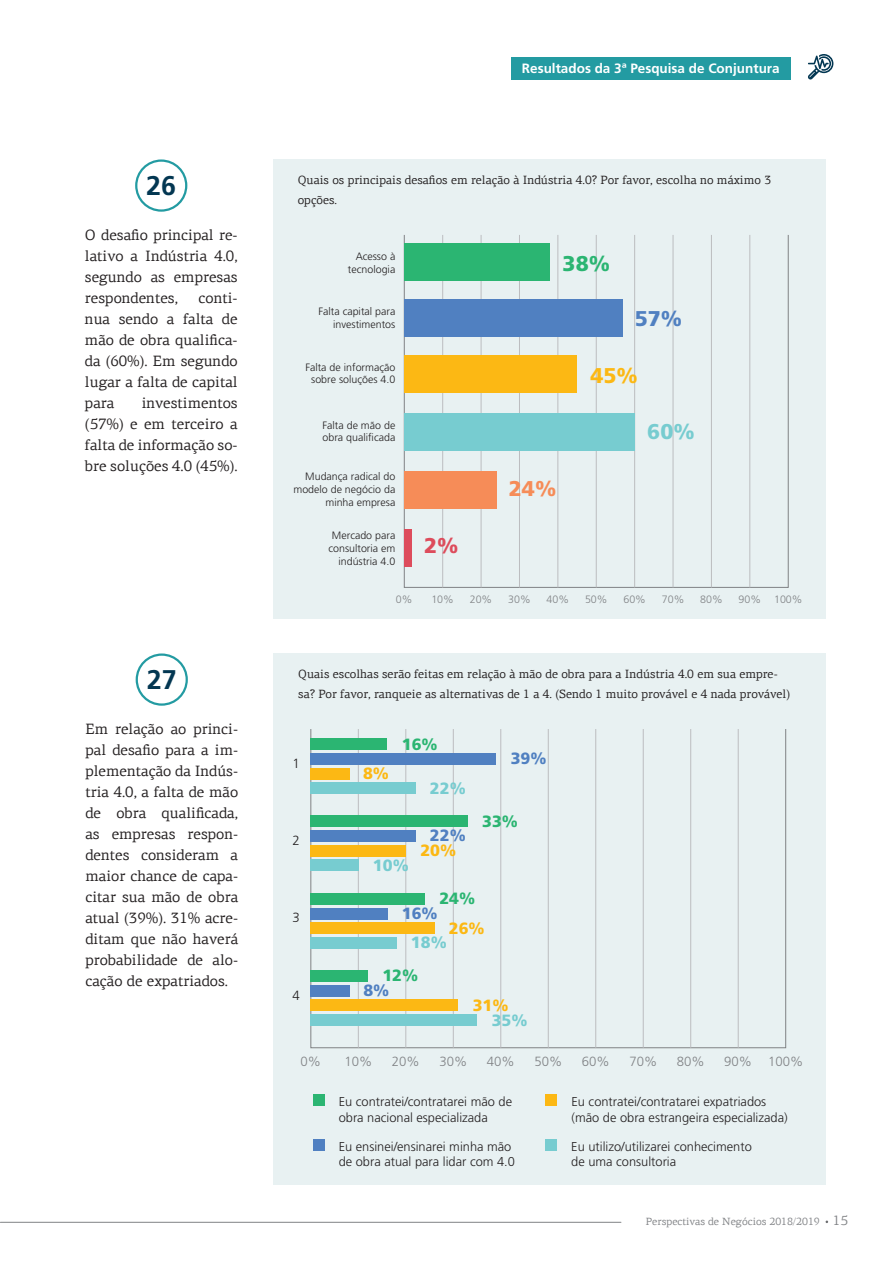
<style>
.page{position:relative;width:893px;height:1263px;background:#fff}
.page>*{position:absolute;margin:0;border:0;box-sizing:border-box;transform-origin:0 0}
.t1{font:700 27px "Frutiger LT";color:#033752}
.t2{font:900 21.3px "Frutiger LT";color:#2bb572}
.t3{font:900 21.3px "Frutiger LT";color:#5080c1}
.t4{font:900 21.3px "Frutiger LT";color:#fcb814}
.t5{font:900 21.3px "Frutiger LT";color:#77ccd0}
.t6{font:900 21.3px "Frutiger LT";color:#f68c58}
.t7{font:900 21.3px "Frutiger LT";color:#dd4c5c}
.t8{font:900 16.35px "Frutiger LT";color:#2bb572}
.t9{font:900 16.35px "Frutiger LT";color:#77ccd0}
.t10{font:900 16.35px "Frutiger LT";color:#5080c1}
.t11{font:900 16.35px "Frutiger LT";color:#fcb814}
.t12{font:15px/21px "PF Agora Serif Pro";color:#231f20;text-align:justify}
.t13{font:700 13.5px "Frutiger LT";color:#fff}
.t14{font:300 13.35px "Frutiger LT";color:#808285}
.t15{font:300 13.35px "Frutiger LT";color:#231f20}
.t16{font:300 12.9px/15.5px "Frutiger LT";color:#231f20}
.t17{font:12px/19.5px "PF Agora Serif Pro";color:#231f20}
.t18{font:300 10.65px/12.8px "Frutiger LT";color:#231f20;text-align:right}
.t19{font:300 10.65px "Frutiger LT";color:#808285}
.t20{font:10.5px "PF Agora Serif Pro";color:#828487}
.s1{font-size:13.5px}
</style>
<div class="page">
<hr style="left:0;top:1222px;width:621px;height:1px;background:#808285">
<div style="left:511px;top:57px;width:279px;height:23px;background:#239ba2"></div>
<svg style="left:808px;top:54px;width:25px;height:26px"></svg>
<div style="left:273px;top:159px;width:552px;height:459px;background:#e8f1f2"></div>
<div style="left:135px;top:159px;width:52px;height:53px;border:2px solid #239ba2;border-radius:50%"></div>
<hr style="left:442px;top:235px;width:1px;height:352px;background:#bcbdc0">
<hr style="left:481px;top:235px;width:1px;height:352px;background:#bcbdc0">
<hr style="left:519px;top:235px;width:1px;height:352px;background:#bcbdc0">
<hr style="left:557px;top:235px;width:1px;height:352px;background:#bcbdc0">
<hr style="left:596px;top:235px;width:1px;height:352px;background:#bcbdc0">
<hr style="left:634px;top:235px;width:1px;height:352px;background:#bcbdc0">
<hr style="left:673px;top:235px;width:1px;height:352px;background:#bcbdc0">
<hr style="left:711px;top:235px;width:1px;height:352px;background:#bcbdc0">
<hr style="left:749px;top:235px;width:1px;height:352px;background:#bcbdc0">
<div style="left:404px;top:299px;width:219px;height:37px;background:#5080c1"></div>
<div style="left:404px;top:355px;width:173px;height:38px;background:#fcb814"></div>
<div style="left:404px;top:413px;width:231px;height:38px;background:#77ccd0"></div>
<div style="left:404px;top:471px;width:92px;height:38px;background:#f68c58"></div>
<div style="left:404px;top:243px;width:146px;height:38px;background:#2bb572"></div>
<div style="left:404px;top:529px;width:8px;height:38px;background:#dd4c5c"></div>
<div style="left:273px;top:653px;width:553px;height:531px;background:#e8f1f2"></div>
<div style="left:136px;top:653px;width:52px;height:53px;border:2px solid #239ba2;border-radius:50%"></div>
<div style="left:313px;top:1094px;width:11px;height:12px;background:#2bb572"></div>
<div style="left:545px;top:1094px;width:12px;height:12px;background:#fcb814"></div>
<div style="left:313px;top:1139px;width:12px;height:12px;background:#5080c1"></div>
<div style="left:545px;top:1139px;width:12px;height:12px;background:#77ccd0"></div>
<hr style="left:358px;top:729px;width:1px;height:319px;background:#bcbdc0">
<hr style="left:405px;top:729px;width:1px;height:319px;background:#bcbdc0">
<hr style="left:453px;top:729px;width:1px;height:319px;background:#bcbdc0">
<hr style="left:500px;top:729px;width:1px;height:319px;background:#bcbdc0">
<hr style="left:548px;top:729px;width:1px;height:319px;background:#bcbdc0">
<hr style="left:595px;top:729px;width:1px;height:319px;background:#bcbdc0">
<hr style="left:643px;top:729px;width:1px;height:319px;background:#bcbdc0">
<hr style="left:690px;top:729px;width:1px;height:319px;background:#bcbdc0">
<hr style="left:738px;top:729px;width:1px;height:319px;background:#bcbdc0">
<div style="left:310px;top:738px;width:77px;height:12px;background:#2bb572"></div>
<div style="left:310px;top:753px;width:186px;height:12px;background:#5080c1"></div>
<div style="left:310px;top:782px;width:105px;height:12px;background:#77ccd0"></div>
<div style="left:310px;top:768px;width:39px;height:11px;background:#fcb814"></div>
<div style="left:310px;top:815px;width:158px;height:12px;background:#2bb572"></div>
<div style="left:310px;top:830px;width:105px;height:12px;background:#5080c1"></div>
<div style="left:310px;top:859px;width:48px;height:12px;background:#77ccd0"></div>
<div style="left:310px;top:845px;width:96px;height:12px;background:#fcb814"></div>
<div style="left:310px;top:893px;width:115px;height:12px;background:#2bb572"></div>
<div style="left:310px;top:908px;width:77px;height:11px;background:#5080c1"></div>
<div style="left:310px;top:937px;width:86px;height:12px;background:#77ccd0"></div>
<div style="left:310px;top:922px;width:124px;height:12px;background:#fcb814"></div>
<div style="left:310px;top:970px;width:58px;height:12px;background:#2bb572"></div>
<div style="left:310px;top:985px;width:39px;height:11px;background:#5080c1"></div>
<div style="left:310px;top:1014px;width:167px;height:12px;background:#77ccd0"></div>
<div style="left:310px;top:999px;width:148px;height:12px;background:#fcb814"></div>
<h1 class="t1" style="left:146px;top:170px;width:32px">26</h1>
<p class="t12" style="left:85px;top:225px;width:154px">O desafio principal re&shy;lativo a Indústria 4.0, segundo as empresas respondentes,</p>
<p class="t12" style="left:85px;top:288px;width:154px;text-indent:114px">conti&shy;nua sendo a falta de mão de obra qualifica&shy;da (60%). Em segundo lugar a falta de capital para</p>
<p class="t12" style="left:85px;top:393px;width:154px;text-indent:57px">investimentos (57%) e em terceiro a falta de informação so&shy;bre soluções 4.0 (45%).</p>
<h1 class="t1" style="left:147px;top:664px;width:32px">27</h1>
<p class="t12" style="left:85px;top:718px;width:154px">Em relação ao princi&shy;pal desafio para a im&shy;plementação da Indús&shy;tria 4.0, a falta de mão de obra qualificada, as empresas respon&shy;dentes consideram a maior chance de capa&shy;citar sua mão de obra atual (39%). 31% acre&shy;ditam que não haverá probabilidade de alo&shy;cação de expatriados.</p>
<p class="t13" style="left:522px;top:60px;width:259px">Resultados da 3ª Pesquisa de Conjuntura</p>
<p class="t17" style="left:298px;top:171px;width:475px">Quais os principais desafios em relação à Indústria 4.0? Por favor, escolha no máximo 3 opções.</p>
<p class="t18" style="left:348px;top:250px;width:49px">Acesso à tecnologia</p>
<h2 class="t2" style="left:563px;top:251px;width:49px">38%</h2>
<p class="t18" style="left:318px;top:305px;width:78px">Falta capital para investimentos</p>
<p class="t18" style="left:305px;top:361px;width:91px;text-align:center">Falta de informação sobre soluções 4.0</p>
<h2 class="t3" style="left:635px;top:305px;width:49px">57%</h2>
<h2 class="t4" style="left:590px;top:362px;width:49px">45%</h2>
<p class="t18" style="left:322px;top:419px;width:74px;text-align:left">Falta de mão de obra qualificada</p>
<p class="t18" style="left:293px;top:470px;width:103px">Mudança radical do modelo de negócio da minha empresa</p>
<p class="t18" style="left:328px;top:529px;width:68px">Mercado para consultoria em indústria 4.0</p>
<p class="t19" style="left:396px;top:593px;width:18px">0%</p>
<h2 class="t7" style="left:424px;top:533px;width:36px">2%</h2>
<h2 class="t6" style="left:509px;top:476px;width:49px">24%</h2>
<h2 class="t5" style="left:647px;top:419px;width:49px">60%</h2>
<p class="t19" style="left:431px;top:593px;width:24px">10%</p>
<p class="t19" style="left:470px;top:593px;width:24px">20%</p>
<p class="t19" style="left:508px;top:593px;width:24px">30%</p>
<p class="t19" style="left:547px;top:593px;width:24px">40%</p>
<p class="t19" style="left:585px;top:593px;width:24px">50%</p>
<p class="t19" style="left:623px;top:593px;width:24px">60%</p>
<p class="t19" style="left:662px;top:593px;width:24px">70%</p>
<p class="t19" style="left:700px;top:593px;width:24px">80%</p>
<p class="t19" style="left:739px;top:593px;width:65px">90% 100%</p>
<p class="t17" style="left:298px;top:665px;width:493px">Quais escolhas serão feitas em relação à mão de obra para a Indústria 4.0 em sua empre&shy;sa? Por favor, ranqueie as alternativas de 1 a 4. (Sendo 1 muito provável e 4 nada provável)</p>
<p class="t15" style="left:293px;top:755px;width:9px">1</p>
<p class="t15" style="left:293px;top:833px;width:9px">2</p>
<p class="t15" style="left:293px;top:910px;width:9px">3</p>
<p class="t15" style="left:293px;top:987px;width:9px">4</p>
<p class="t11" style="left:363px;top:763px;width:27px">8%</p>
<p class="t8" style="left:402px;top:734px;width:37px">16%</p>
<p class="t9" style="left:430px;top:778px;width:37px">22%</p>
<p class="t10" style="left:430px;top:826px;width:37px">22%</p>
<p class="t10" style="left:511px;top:749px;width:37px">39%</p>
<p class="t8" style="left:482px;top:811px;width:37px">33%</p>
<p class="t11" style="left:420px;top:841px;width:37px">20%</p>
<p class="t8" style="left:439px;top:889px;width:37px">24%</p>
<p class="t10" style="left:402px;top:903px;width:37px">16%</p>
<p class="t9" style="left:411px;top:933px;width:37px">18%</p>
<p class="t9" style="left:373px;top:855px;width:37px">10%</p>
<p class="t11" style="left:449px;top:918px;width:37px">26%</p>
<p class="t8" style="left:382px;top:966px;width:37px">12%</p>
<p class="t10" style="left:363px;top:980px;width:27px">8%</p>
<p class="t11" style="left:473px;top:995px;width:37px">31%</p>
<p class="t9" style="left:492px;top:1010px;width:37px">35%</p>
<p class="t14" style="left:301px;top:1053px;width:22px">0%</p>
<p class="t14" style="left:344px;top:1053px;width:29px">10%</p>
<p class="t14" style="left:392px;top:1053px;width:29px">20%</p>
<p class="t14" style="left:439px;top:1053px;width:29px">30%</p>
<p class="t14" style="left:487px;top:1053px;width:29px">40%</p>
<p class="t14" style="left:534px;top:1053px;width:29px">50%</p>
<p class="t14" style="left:582px;top:1053px;width:29px">60%</p>
<p class="t14" style="left:629px;top:1053px;width:29px">70%</p>
<p class="t14" style="left:677px;top:1053px;width:29px">80%</p>
<p class="t14" style="left:724px;top:1053px;width:80px">90% 100%</p>
<p class="t16" style="left:339px;top:1094px;width:175px">Eu contratei/contratarei mão de obra nacional especializada</p>
<p class="t16" style="left:571px;top:1094px;width:218px">Eu contratei/contratarei expatriados (mão de obra estrangeira especializada)</p>
<p class="t16" style="left:339px;top:1139px;width:178px">Eu ensinei/ensinarei minha mão de obra atual para lidar com 4.0</p>
<p class="t16" style="left:571px;top:1139px;width:182px">Eu utilizo/utilizarei conhecimento de uma consultoria</p>
<p class="t20" style="left:646px;top:1215px;width:203px">Perspectivas de Negócios 2018/2019 <span class="s1">15</span></p>
</div>
